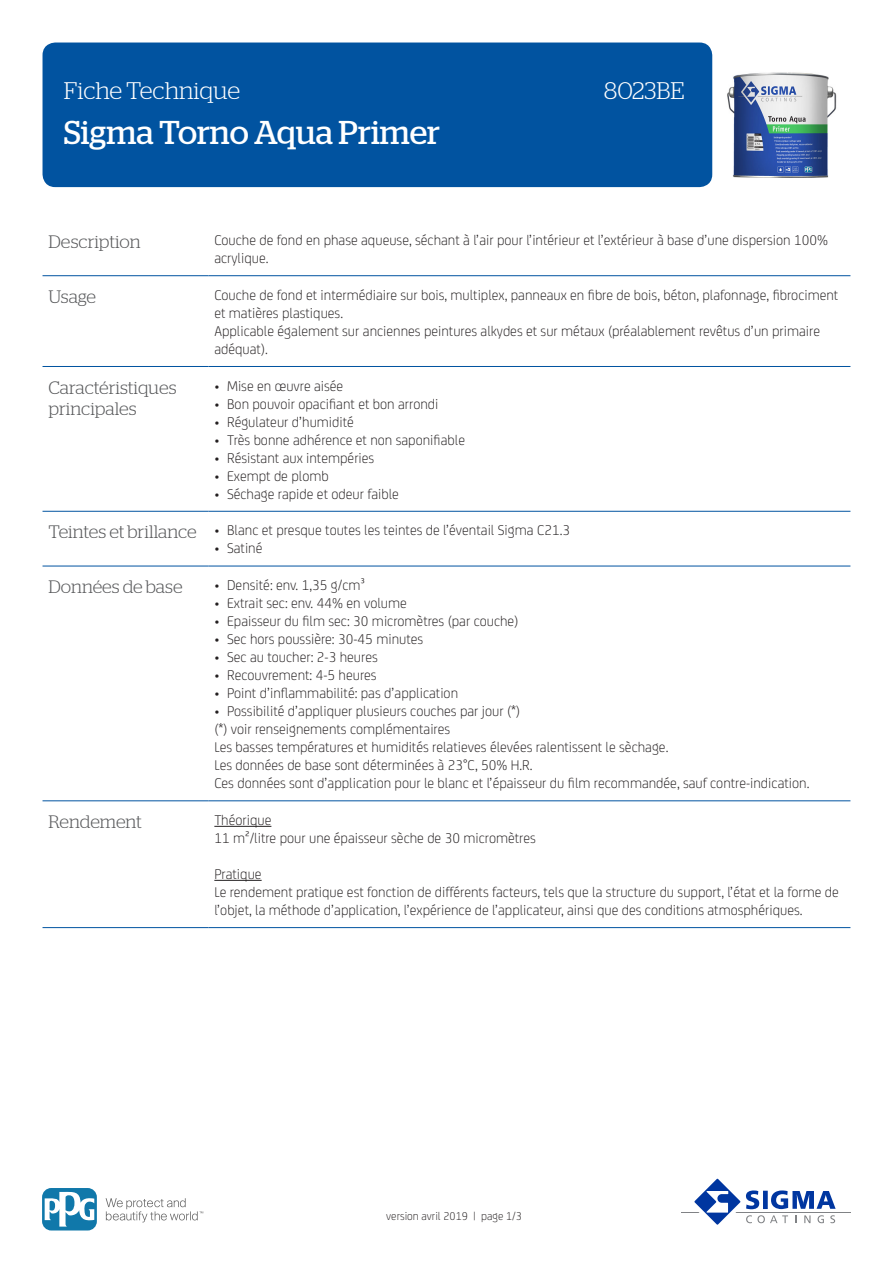
<style>
.page{position:relative;width:893px;height:1263px;background:#fff}
.page>*{position:absolute;margin:0;border:0;box-sizing:border-box;transform-origin:0 0}
.t1{font:33px "Stag";color:#fff}
.RH1{font:300 24px "Stag";color:#fff}
.KOP{font:300 18px/21.6px "Stag";color:#57585a}
.BODY{font:300 15px/18px "FS Joey";color:#231f20}
.t2{font:300 12px "FS Joey";color:#231f20}
</style>
<div class="page">
<div style="left:43px;top:43px;width:669px;height:144px;background:#0153a0;border-radius:13px"></div>
<hr style="left:681px;top:1211px;width:169px;height:1px;background:#808285">
<svg style="left:689px;top:1178px;width:147px;height:47px"></svg>
<svg style="left:106px;top:1198px;width:97px;height:24px"></svg>
<svg style="left:43px;top:1188px;width:54px;height:42px"></svg>
<svg style="left:45px;top:1191px;width:49px;height:35px"></svg>
<hr style="left:43px;top:275px;width:165px;height:1px;background:#0153a0">
<hr style="left:208px;top:275px;width:642px;height:1px;background:#0153a0">
<hr style="left:43px;top:366px;width:165px;height:1px;background:#0153a0">
<hr style="left:208px;top:366px;width:642px;height:1px;background:#0153a0">
<hr style="left:43px;top:511px;width:165px;height:1px;background:#0153a0">
<hr style="left:208px;top:511px;width:642px;height:1px;background:#0153a0">
<hr style="left:43px;top:566px;width:165px;height:1px;background:#0153a0">
<hr style="left:208px;top:566px;width:642px;height:1px;background:#0153a0">
<hr style="left:43px;top:800px;width:165px;height:1px;background:#0153a0">
<hr style="left:208px;top:800px;width:642px;height:1px;background:#0153a0">
<hr style="left:43px;top:927px;width:165px;height:1px;background:#0153a0">
<hr style="left:208px;top:927px;width:642px;height:1px;background:#0153a0">
<hr style="left:214px;top:826px;width:57px;height:1px;background:#231f20">
<hr style="left:214px;top:880px;width:48px;height:1px;background:#231f20">
<img style="left:727px;top:72px;width:110px;height:106px">
<p class="RH1" style="left:64px;top:77px;width:178px">Fiche Technique</p>
<p class="RH1" style="left:604px;top:77px;width:82px">8023BE</p>
<p class="t1" style="left:64px;top:114px;width:378px">Sigma Torno Aqua Primer</p>
<p class="KOP" style="left:49px;top:231px;width:94px">Description</p>
<p class="BODY" style="left:214px;top:230px;width:615px">Couche de fond en phase aqueuse, séchant à l’air pour l’intérieur et l’extérieur à base d’une dispersion 100% acrylique.</p>
<p class="KOP" style="left:49px;top:285px;width:49px">Usage</p>
<p class="BODY" style="left:214px;top:285px;width:625px">Couche de fond et intermédiaire sur bois, multiplex, panneaux en fibre de bois, béton, plafonnage, fibrociment et matières plastiques.<br>Applicable également sur anciennes peintures alkydes et sur métaux (préalablement revêtus d’un primaire adéquat).</p>
<p class="KOP" style="left:49px;top:376px;width:130px">Caractéristiques principales</p>
<p class="BODY" style="left:214px;top:376px;width:131px">• Mise en œuvre aisée</p>
<p class="BODY" style="left:214px;top:394px;width:226px">• Bon pouvoir opacifiant et bon arrondi</p>
<p class="BODY" style="left:214px;top:412px;width:141px">• Régulateur d’humidité</p>
<p class="BODY" style="left:214px;top:430px;width:252px">• Très bonne adhérence et non saponifiable</p>
<p class="BODY" style="left:214px;top:448px;width:161px">• Résistant aux intempéries</p>
<p class="BODY" style="left:214px;top:466px;width:116px">• Exempt de plomb</p>
<p class="BODY" style="left:214px;top:484px;width:186px">• Séchage rapide et odeur faible</p>
<p class="KOP" style="left:49px;top:521px;width:150px">Teintes et brillance</p>
<p class="BODY" style="left:214px;top:520px;width:357px">• Blanc et presque toutes les teintes de l’éventail Sigma C21.3</p>
<p class="BODY" style="left:214px;top:538px;width:50px">• Satiné</p>
<p class="KOP" style="left:49px;top:576px;width:136px">Données de base</p>
<p class="BODY" style="left:214px;top:575px;width:152px">• Densité: env. 1,35 g/cm³</p>
<p class="BODY" style="left:214px;top:593px;width:194px">• Extrait sec: env. 44% en volume</p>
<p class="BODY" style="left:214px;top:611px;width:306px">• Epaisseur du film sec: 30 micromètres (par couche)</p>
<p class="BODY" style="left:214px;top:629px;width:210px">• Sec hors poussière: 30-45 minutes</p>
<p class="BODY" style="left:214px;top:647px;width:165px">• Sec au toucher: 2-3 heures</p>
<p class="BODY" style="left:214px;top:665px;width:164px">• Recouvrement: 4-5 heures</p>
<p class="BODY" style="left:214px;top:683px;width:245px">• Point d’inflammabilité: pas d’application</p>
<p class="BODY" style="left:214px;top:701px;width:307px">• Possibilité d’appliquer plusieurs couches par jour (*)</p>
<p class="BODY" style="left:214px;top:719px;width:597px">(*) voir renseignements complémentaires<br>Les basses températures et humidités relatieves élevées ralentissent le sèchage.<br>Les données de base sont déterminées à 23°C, 50% H.R.<br>Ces données sont d’application pour le blanc et l’épaisseur du film recommandée, sauf contre-indication.</p>
<p class="KOP" style="left:49px;top:811px;width:95px">Rendement</p>
<p class="BODY" style="left:214px;top:810px;width:323px">Théorique<br>11 m²/litre pour une épaisseur sèche de 30 micromètres</p>
<p class="BODY" style="left:214px;top:864px;width:626px">Pratique<br>Le rendement pratique est fonction de différents facteurs, tels que la structure du support, l’état et la forme de l’objet, la méthode d’application, l’expérience de l’applicateur, ainsi que des conditions atmosphériques.</p>
<p class="t2" style="left:386px;top:1208px;width:137px">version avril 2019 | page 1/3</p>
</div>
